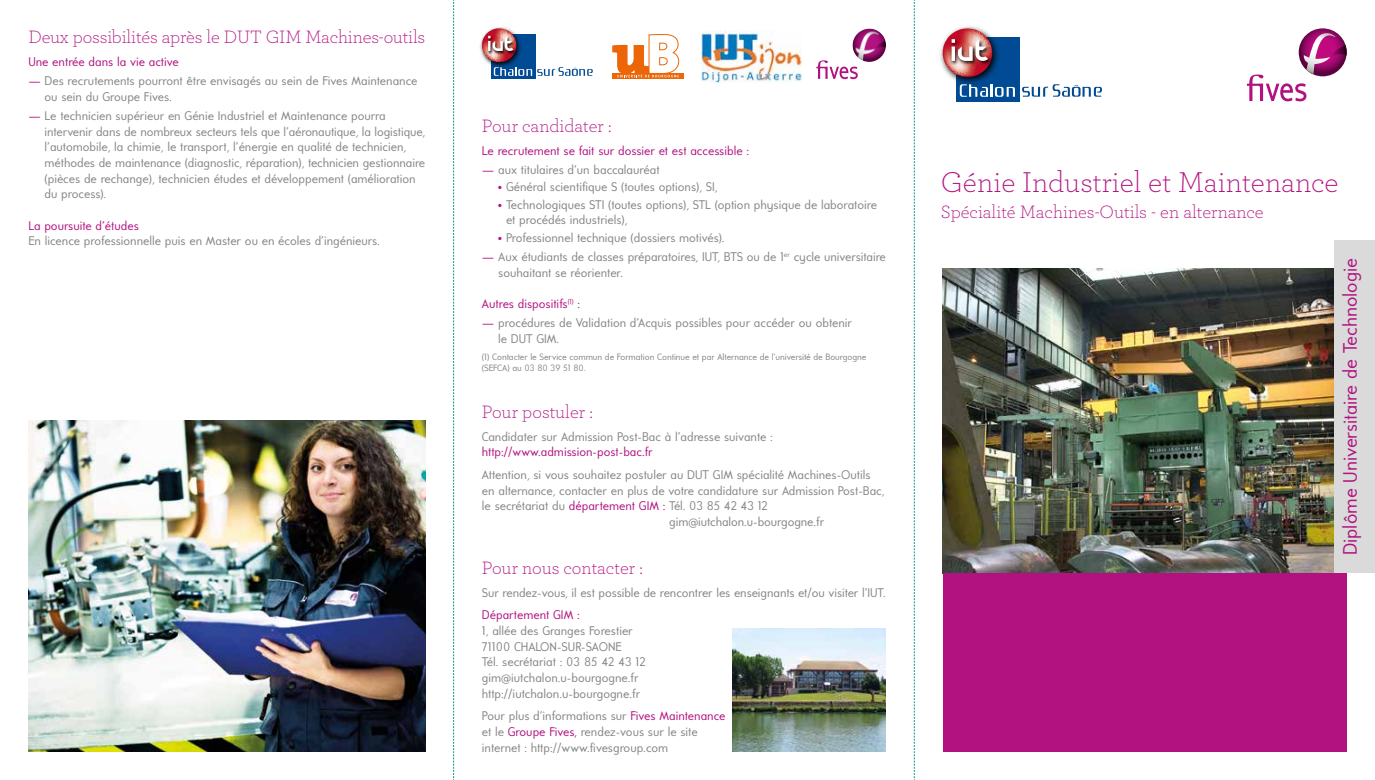
<style>
.page{position:relative;width:1375px;height:780px;background:#fff}
.page>*{position:absolute;margin:0;border:0;box-sizing:border-box;transform-origin:0 0}
.t1{font:300 30px "Archer";color:#b11280}
.t2{font:19.38px "Universalis ADF Std";color:#b11280}
.t3{font:300 18.75px "Archer";letter-spacing:-.01em;color:#b11280}
.t4{font:12.5px/15.6px "Universalis ADF Std";color:#858584}
.t5{font:12.5px "Universalis ADF Std";color:#b11280}
.t6{font:9.12px/10.6px "Universalis ADF Std";letter-spacing:-.005em;color:#858584}
.s1{color:#b11280}
</style>
<div class="page">
<img style="left:852px;top:28px;width:34px;height:34px;border-radius:17px">
<svg style="left:816px;top:60px;width:42px;height:19px"></svg>
<div style="left:955px;top:37px;width:64px;height:64px;background:#004b93"></div>
<svg style="left:960px;top:86px;width:55px;height:11px"></svg>
<svg style="left:1022px;top:84px;width:80px;height:13px"></svg>
<img style="left:940px;top:26px;width:62px;height:61px">
<img style="left:992px;top:37px;width:2px;height:30px">
<img style="left:943px;top:28px;width:49px;height:49px">
<div style="left:491px;top:34px;width:44px;height:45px;background:#004b93"></div>
<img style="left:480px;top:27px;width:26px;height:28px">
<svg style="left:482px;top:28px;width:111px;height:48px"></svg>
<img style="left:702px;top:31px;width:99px;height:51px">
<img style="left:943px;top:268px;width:403px;height:305px">
<div style="left:943px;top:573px;width:403px;height:178px;background:#b11280"></div>
<svg style="left:612px;top:73px;width:72px;height:6px"></svg>
<svg style="left:612px;top:34px;width:67px;height:43px"></svg>
<img style="left:28px;top:420px;width:397px;height:331px">
<div style="left:1334px;top:240px;width:41px;height:332px;background:#dadada"></div>
<img style="left:733px;top:628px;width:153px;height:123px">
<svg style="left:1299px;top:28px;width:47px;height:48px"></svg>
<svg style="left:1247px;top:33px;width:100px;height:68px"></svg>
<svg style="left:914px;top:0;width:1px;height:780px"></svg>
<svg style="left:453px;top:0;width:1px;height:780px"></svg>
<h3 class="t3" style="left:28px;top:25px;width:398px">Deux possibilités après le DUT GIM Machines-outils</h3>
<p class="t5" style="left:28px;top:54px;width:152px">Une entrée dans la vie active</p>
<p class="t4" style="left:45px;top:73px;width:374px;text-indent:-16px"><span class="s1">—</span> Des recrutements pourront être envisagés au sein de Fives Maintenance ou sein du Groupe Fives.</p>
<p class="t4" style="left:45px;top:108px;width:382px;text-indent:-16px"><span class="s1">—</span> Le technicien supérieur en Génie Industriel et Maintenance pourra intervenir dans de nombreux secteurs tels que l’aéronautique, la logistique, l’automobile, la chimie, le transport, l’énergie en qualité de technicien, méthodes de maintenance (diagnostic, réparation), technicien gestionnaire (pièces de rechange), technicien études et développement (amélioration du process).</p>
<p class="t5" style="left:28px;top:217px;width:112px">La poursuite d’études</p>
<p class="t4" style="left:28px;top:233px;width:353px">En licence professionnelle puis en Master ou en écoles d’ingénieurs.</p>
<h3 class="t3" style="left:482px;top:113px;width:131px">Pour candidater :</h3>
<p class="t5" style="left:482px;top:143px;width:269px">Le recrutement se fait sur dossier et est accessible :</p>
<p class="t4" style="left:482px;top:161px;width:179px"><span class="s1">—</span> aux titulaires d’un baccalauréat</p>
<p class="t4" style="left:498px;top:179px;width:221px"><span class="s1">•</span> Général scientifique S (toutes options), SI,</p>
<p class="t4" style="left:506px;top:196px;width:372px;text-indent:-8px"><span class="s1">•</span> Technologiques STI (toutes options), STL (option physique de laboratoire et procédés industriels),</p>
<p class="t4" style="left:498px;top:229px;width:228px"><span class="s1">•</span> Professionnel technique (dossiers motivés).</p>
<p class="t4" style="left:498px;top:248px;width:389px;text-indent:-16px"><span class="s1">—</span> Aux étudiants de classes préparatoires, IUT, BTS ou de 1<sup>er</sup> cycle universitaire souhaitant se réorienter.</p>
<p class="t5" style="left:482px;top:296px;width:100px">Autres dispositifs<sup>(1)</sup> :</p>
<p class="t4" style="left:498px;top:314px;width:355px;text-indent:-16px"><span class="s1">—</span> procédures de Validation d’Acquis possibles pour accéder ou obtenir le DUT GIM.</p>
<p class="t6" style="left:482px;top:352px;width:386px">(1) Contacter le Service commun de Formation Continue et par Alternance de l’université de Bourgogne (SEFCA) au 03 80 39 51 80.</p>
<h3 class="t3" style="left:482px;top:399px;width:112px">Pour postuler :</h3>
<p class="t4" style="left:482px;top:428px;width:292px">Candidater sur Admission Post-Bac à l’adresse suivante :</p>
<p class="t5" style="left:482px;top:444px;width:172px">http://www.admission-post-bac.fr</p>
<p class="t4" style="left:482px;top:466px;width:390px">Attention, si vous souhaitez postuler au DUT GIM spécialité Machines-Outils</p>
<p class="t4" style="left:482px;top:482px;width:404px">en alternance, contacter en plus de votre candidature sur Admission Post-Bac,</p>
<p class="t4" style="left:482px;top:498px;width:288px">le secrétariat du <span class="s1">département GIM :</span> Tél. 03 85 42 43 12</p>
<p class="t4" style="left:669px;top:513px;width:156px">gim@iutchalon.u-bourgogne.fr</p>
<h3 class="t3" style="left:482px;top:555px;width:162px">Pour nous contacter :</h3>
<p class="t4" style="left:482px;top:584px;width:405px">Sur rendez-vous, il est possible de rencontrer les enseignants et/ou visiter l’IUT.</p>
<p class="t5" style="left:482px;top:607px;width:99px">Département GIM :</p>
<p class="t4" style="left:482px;top:622px;width:165px">1, allée des Granges Forestier<br>71100 CHALON-SUR-SAONE<br>Tél. secrétariat : 03 85 42 43 12 gim@iutchalon.u-bourgogne.fr http://iutchalon.u-bourgogne.fr</p>
<p class="t4" style="left:482px;top:708px;width:245px">Pour plus d’informations sur <span class="s1">Fives Maintenance </span>et le <span class="s1">Groupe Fives,</span> rendez-vous sur le site internet : http://www.fivesgroup.com</p>
<h1 class="t1" style="left:941px;top:162px;width:399px">Génie Industriel et Maintenance</h1>
<h3 class="t3" style="left:941px;top:199px;width:324px">Spécialité Machines-Outils - en alternance</h3>
<h2 class="t2" style="left:1338px;top:555px;width:298px;rotate:-90deg">Diplôme Universitaire de Technologie</h2>
</div>
